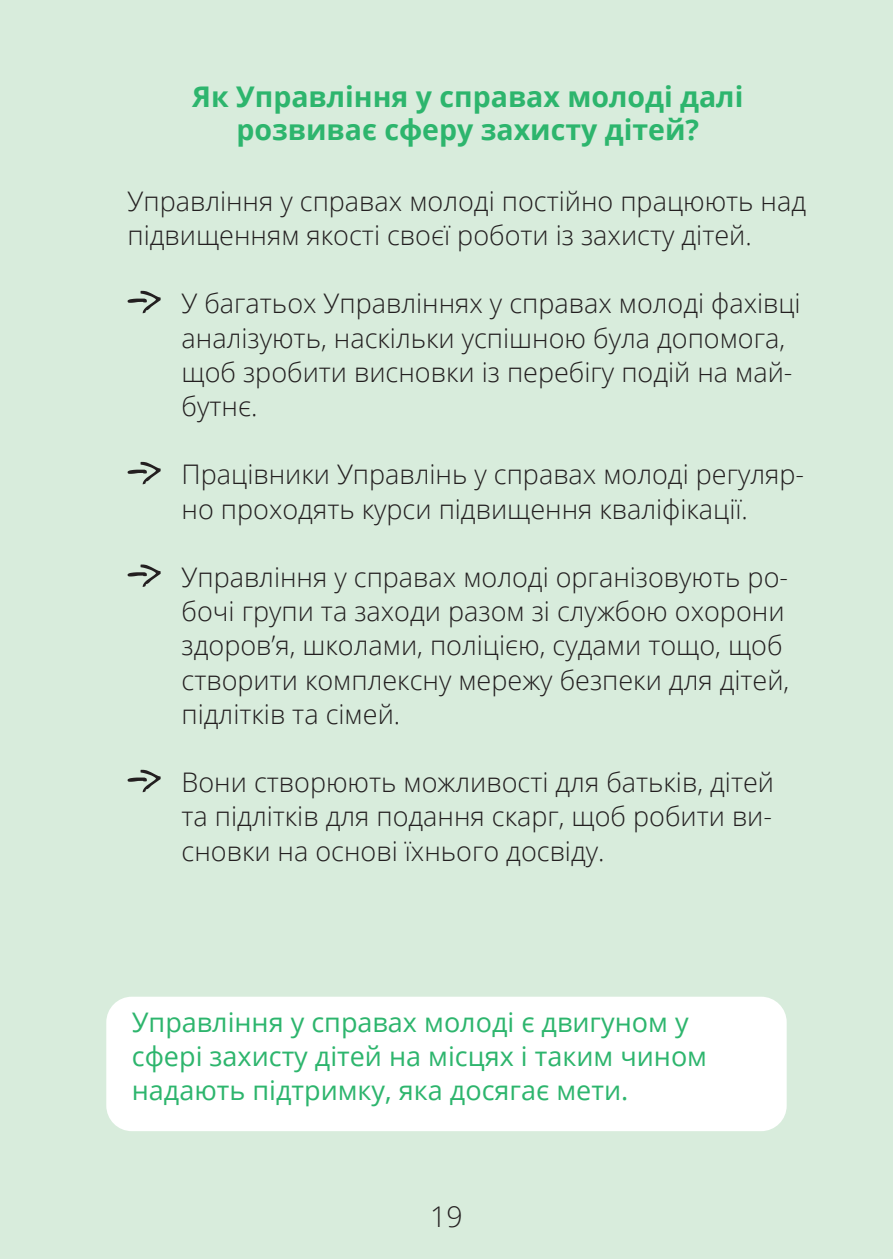
<style>
.page{position:relative;width:893px;height:1259px;background:#d8ecdc}
.page>*{position:absolute;margin:0;border:0;box-sizing:border-box;transform-origin:0 0}
.Kapitelüberschrift{font:700 28.5px/33px "Open Sans";color:#2db56d;text-align:center}
.t1{font:300 28.5px "Open Sans";color:#231f20}
.Grundtext{font:300 27px/34.2px "Open Sans";color:#231f20}
.Grundtext-2{font:27px/34.2px "Open Sans";color:#2db56d}
</style>
<div class="page">
<div style="left:106px;top:996px;width:681px;height:135px;background:#fff;border-radius:26px"></div>
<svg style="left:128px;top:291px;width:33px;height:22px"></svg>
<svg style="left:128px;top:462px;width:33px;height:22px"></svg>
<svg style="left:128px;top:564px;width:33px;height:23px"></svg>
<svg style="left:128px;top:770px;width:33px;height:22px"></svg>
<p class="Kapitelüberschrift" style="left:192px;top:79px;width:553px">Як Управління у справах молоді далі розвиває сферу захисту дітей?</p>
<p class="Grundtext" style="left:128px;top:183px;width:680px">Управління у справах молоді постійно працюють над підвищенням якості своєї роботи із захисту дітей.</p>
<p class="Grundtext" style="left:182px;top:286px;width:621px">У багатьох Управліннях у справах молоді фахівці аналізують, наскільки успішною була допомога, щоб зробити висновки із перебігу подій на май&shy;бутнє.</p>
<p class="Grundtext" style="left:182px;top:457px;width:624px">Працівники Управлінь у справах молоді регуляр&shy;но проходять курси підвищення кваліфікації.</p>
<p class="Grundtext" style="left:182px;top:559px;width:609px">Управління у справах молоді організовують ро&shy;бочі групи та заходи разом зі службою охорони здоров’я, школами, поліцією, судами тощо, щоб створити комплексну мережу безпеки для дітей, підлітків та сімей.</p>
<p class="Grundtext" style="left:182px;top:764px;width:594px;text-align:justify">Вони створюють можливості для батьків, дітей та підлітків для подання скарг, щоб робити ви&shy;сновки на основі їхнього досвіду.</p>
<p class="Grundtext-2" style="left:132px;top:1004px;width:577px">Управління у справах молоді є двигуном у сфері захисту дітей на місцях і таким чином надають підтримку, яка досягає мети.</p>
<p class="t1" style="left:430px;top:1197px;width:34px">19</p>
</div>
